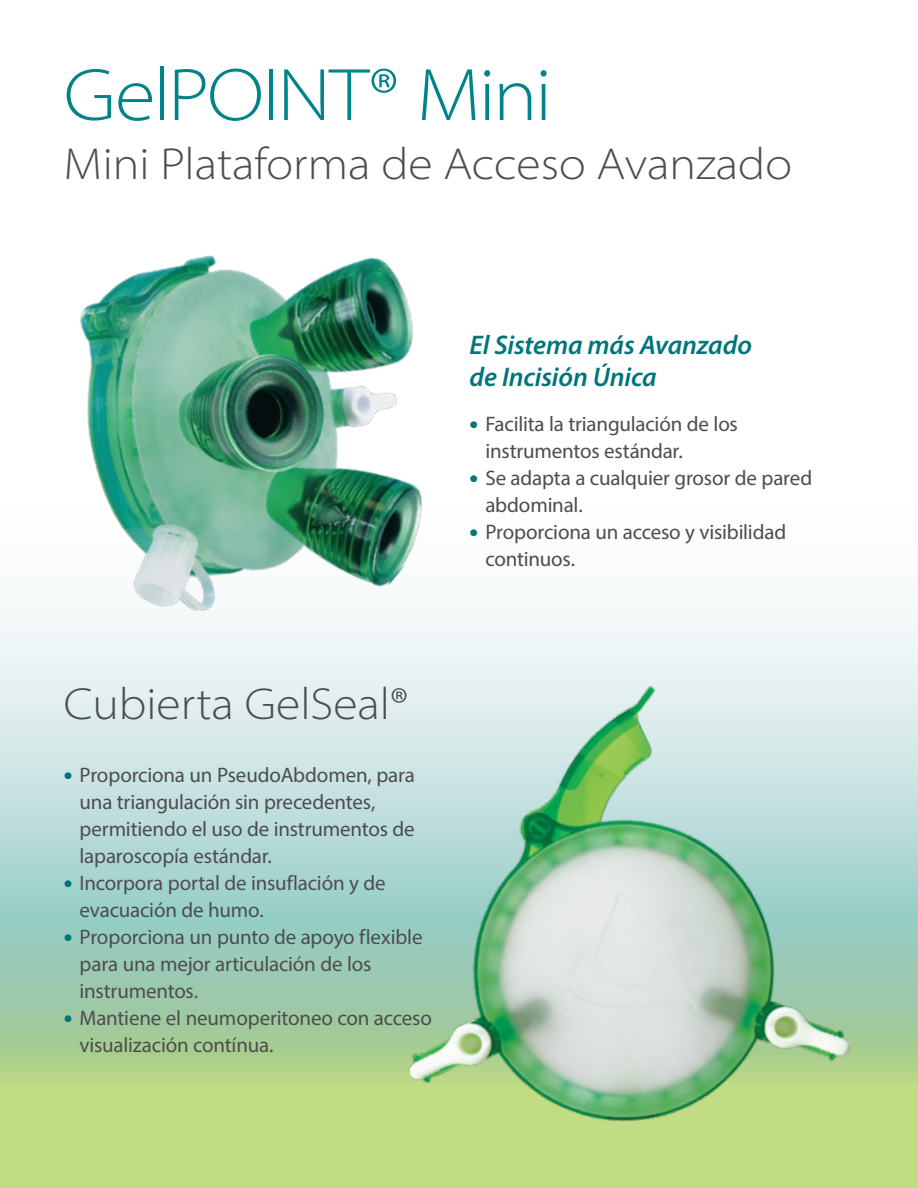
<style>
.page{position:relative;width:918px;height:1188px;background:#fff}
.page>*{position:absolute;margin:0;border:0;box-sizing:border-box;transform-origin:0 0}
.t1{font:300 semi-expanded 75px "Myriad Pro";letter-spacing:-.025em;color:#008389}
.t2{font:300 semi-expanded 45px "Myriad Pro";color:#4d4d4f}
.t3{font:italic 600 27px/31.5px "Myriad Pro";letter-spacing:-.005em;color:#00757a}
.t4{font:21px/27px "Myriad Pro";letter-spacing:-.01em;color:#4d4d4f}
.s1{font-weight:900;font-size:24px;color:#00757a}
</style>
<div class="page">
<svg style="left:0;top:611px;width:918px;height:577px;background:#c1debf"></svg>
<img style="left:73px;top:255px;width:361px;height:376px">
<img style="left:408px;top:685px;width:446px;height:439px">
<h1 class="t1" style="left:64px;top:50px;width:490px">GelPOINT® Mini</h1>
<h2 class="t2" style="left:64px;top:136px;width:730px">Mini Plataforma de Acceso Avanzado</h2>
<p class="t3" style="left:470px;top:329px;width:284px">El Sistema más Avanzado de Incisión Única</p>
<p class="t4" style="left:485px;top:410px;width:254px;text-indent:-16px"><span class="s1">•</span> Facilita la triangulación de los instrumentos estándar.</p>
<p class="t4" style="left:485px;top:464px;width:328px;text-indent:-16px"><span class="s1">•</span> Se adapta a cualquier grosor de pared abdominal.</p>
<p class="t4" style="left:485px;top:518px;width:302px;text-indent:-16px"><span class="s1">•</span> Proporciona un acceso y visibilidad continuos.</p>
<h2 class="t2" style="left:64px;top:676px;width:346px">Cubierta GelSeal®</h2>
<p class="t4" style="left:80px;top:761px;width:337px;text-indent:-16px"><span class="s1">•</span> Proporciona un PseudoAbdomen, para una triangulación sin precedentes, permitiendo el uso de instrumentos de laparoscopía estándar.</p>
<p class="t4" style="left:80px;top:869px;width:308px;text-indent:-16px"><span class="s1">•</span> Incorpora portal de insuflación y de evacuación de humo.</p>
<p class="t4" style="left:80px;top:923px;width:345px;text-indent:-16px"><span class="s1">•</span> Proporciona un punto de apoyo flexible para una mejor articulación de los instrumentos.</p>
<p class="t4" style="left:80px;top:1004px;width:354px;text-indent:-16px"><span class="s1">•</span> Mantiene el neumoperitoneo con acceso visualización contínua.</p>
</div>
